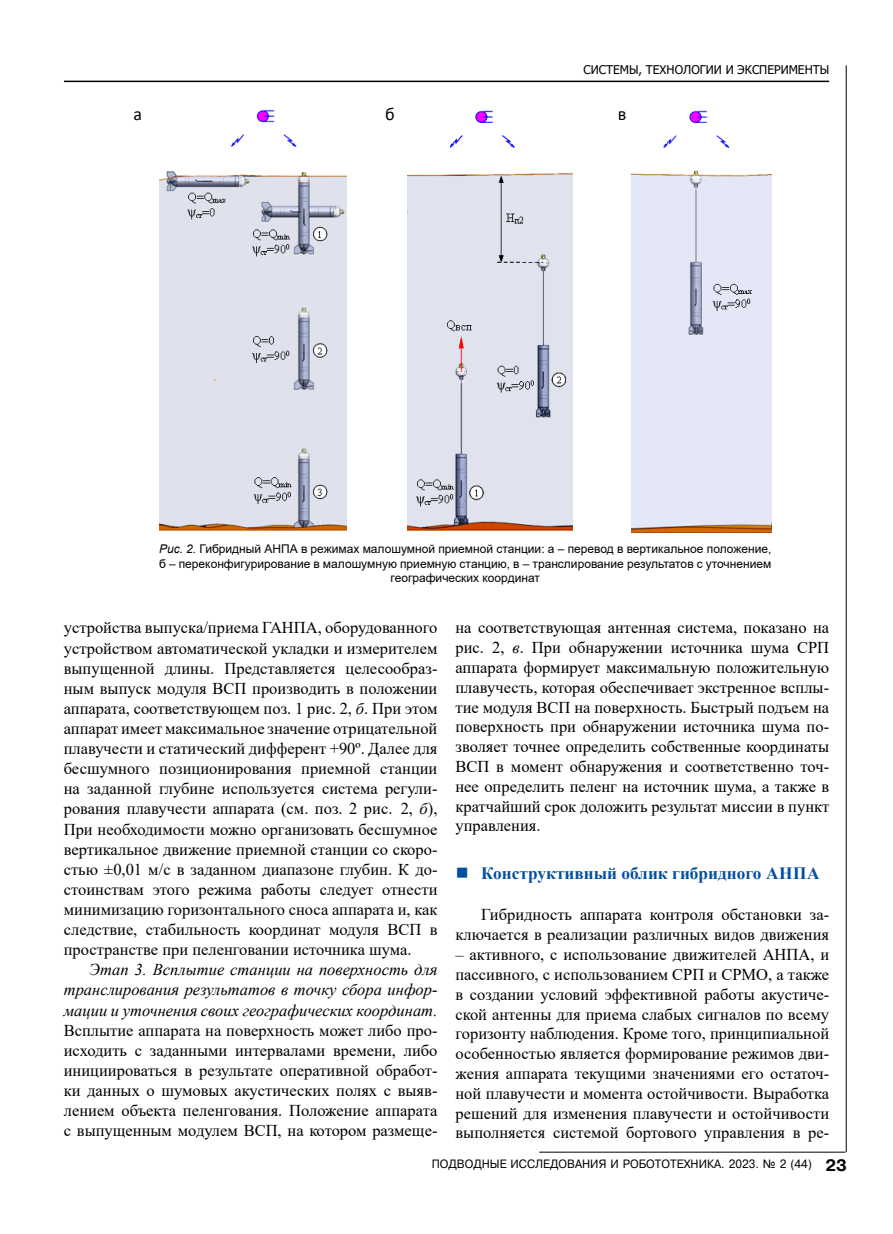
<style>
.page{position:relative;width:893px;height:1234px;background:#fff}
.page>*{position:absolute;margin:0;border:0;box-sizing:border-box;transform-origin:0 0}
.t1{font:18px "Calibri";color:#000}
.t2{font:700 17.25px "Times New Roman";color:#004f9f}
.t3{font:16.5px/20.1px "Times New Roman";color:#000;text-align:justify}
.t4{font:italic 16.5px/20.1px "Times New Roman";color:#000;text-align:justify}
.t5{font:12px/14.1px "Arial";color:#000;text-align:center}
.t6{font:12px "Pragmatica Cyrillic";color:#000;scale:.95 1}
.t7{font:12px "Tahoma";color:#000}
.s1{font-style:italic}
.s2{font-family:"Pragmatica CTT";font-weight:700;font-size:16.5px}
</style>
<div class="page">
<hr style="left:846px;top:65px;width:1px;height:1086px;background:#000">
<hr style="left:539px;top:1151px;width:306px;height:1px;background:#000">
<hr style="left:64px;top:81px;width:765px;height:1px;background:#000">
<img style="left:159px;top:109px;width:187px;height:421px">
<img style="left:407px;top:110px;width:166px;height:420px">
<img style="left:632px;top:110px;width:139px;height:422px">
<p class="t7" style="left:584px;top:62px;width:247px">СИСТЕМЫ, ТЕХНОЛОГИИ И ЭКСПЕРИМЕНТЫ</p>
<p class="t1" style="left:134px;top:101px;width:10px">а</p>
<p class="t1" style="left:385px;top:101px;width:11px">б</p>
<p class="t1" style="left:618px;top:101px;width:10px">в</p>
<p class="t5" style="left:159px;top:542px;width:614px"><span class="s1">Рис. 2.</span> Гибридный АНПА в режимах малошумной приемной станции: а – перевод в вертикальное положение, б – переконфигурирование в малошумную приемную станцию, в – транслирование результатов с уточнением географических координат</p>
<p class="t3" style="left:64px;top:617px;width:375px">устройства выпуска/приема ГАНПА, оборудованного устройством автоматической укладки и измерителем выпущенной длины. Представляется целесообраз&shy;ным выпуск модуля ВСП производить в положении аппарата, соответствующем поз. 1 рис. 2, <span class="s1">б</span>. При этом аппарат имеет максимальное значение отрицательной плавучести и статический дифферент +90º. Далее для бесшумного позиционирования приемной станции на заданной глубине используется система регули&shy;рования плавучести аппарата (см. поз. 2 рис. 2, <span class="s1">б</span>), При необходимости можно организовать бесшумное вертикальное движение приемной станции со скоро&shy;стью ±0,01 м/с в заданном диапазоне глубин. К до&shy;стоинствам этого режима работы следует отнести минимизацию горизонтального сноса аппарата и, как следствие, стабильность координат модуля ВСП в пространстве при пеленговании источника шума.</p>
<p class="t4" style="left:64px;top:959px;width:375px;text-indent:26px">Этап 3. Всплытие станции на поверхность для транслирования результатов в точку сбора инфор&shy;мации и уточнения своих географических координат.</p>
<p class="t3" style="left:64px;top:1019px;width:375px">Всплытие аппарата на поверхность может либо про&shy;исходить с заданными интервалами времени, либо инициироваться в результате оперативной обработ&shy;ки данных о шумовых акустических полях с выяв&shy;лением объекта пеленгования. Положение аппарата с выпущенным модулем ВСП, на котором размеще-</p>
<p class="t3" style="left:455px;top:617px;width:375px">на соответствующая антенная система, показано на рис. 2, <span class="s1">в</span>. При обнаружении источника шума СРП аппарата формирует максимальную положительную плавучесть, которая обеспечивает экстренное всплы&shy;тие модуля ВСП на поверхность. Быстрый подъем на поверхность при обнаружении источника шума по&shy;зволяет точнее определить собственные координаты ВСП в момент обнаружения и соответственно точ&shy;нее определить пеленг на источник шума, а также в кратчайший срок доложить результат миссии в пункт управления.</p>
<p class="t2" style="left:481px;top:860px;width:340px">Конструктивный облик гибридного АНПА</p>
<p class="t3" style="left:455px;top:904px;width:375px;text-align:right">Гибридность аппарата контроля обстановки за&shy;ключается в реализации различных видов движения</p>
<p class="t3" style="left:455px;top:943px;width:375px">– активного, с использование движителей АНПА, и пассивного, с использованием СРП и СРМО, а также в создании условий эффективной работы акустиче&shy;ской антенны для приема слабых сигналов по всему горизонту наблюдения. Кроме того, принципиальной особенностью является формирование режимов дви&shy;жения аппарата текущими значениями его остаточ&shy;ной плавучести и момента остойчивости. Выработка решений для изменения плавучести и остойчивости выполняется системой бортового управления в ре-</p>
<p class="t6" style="left:432px;top:1157px;width:438px">ПОДВОДНЫЕ ИССЛЕДОВАНИЯ И РОБОТОТЕХНИКА. 2023. ¹ 2 (44) <span class="s2">23</span></p>
</div>
